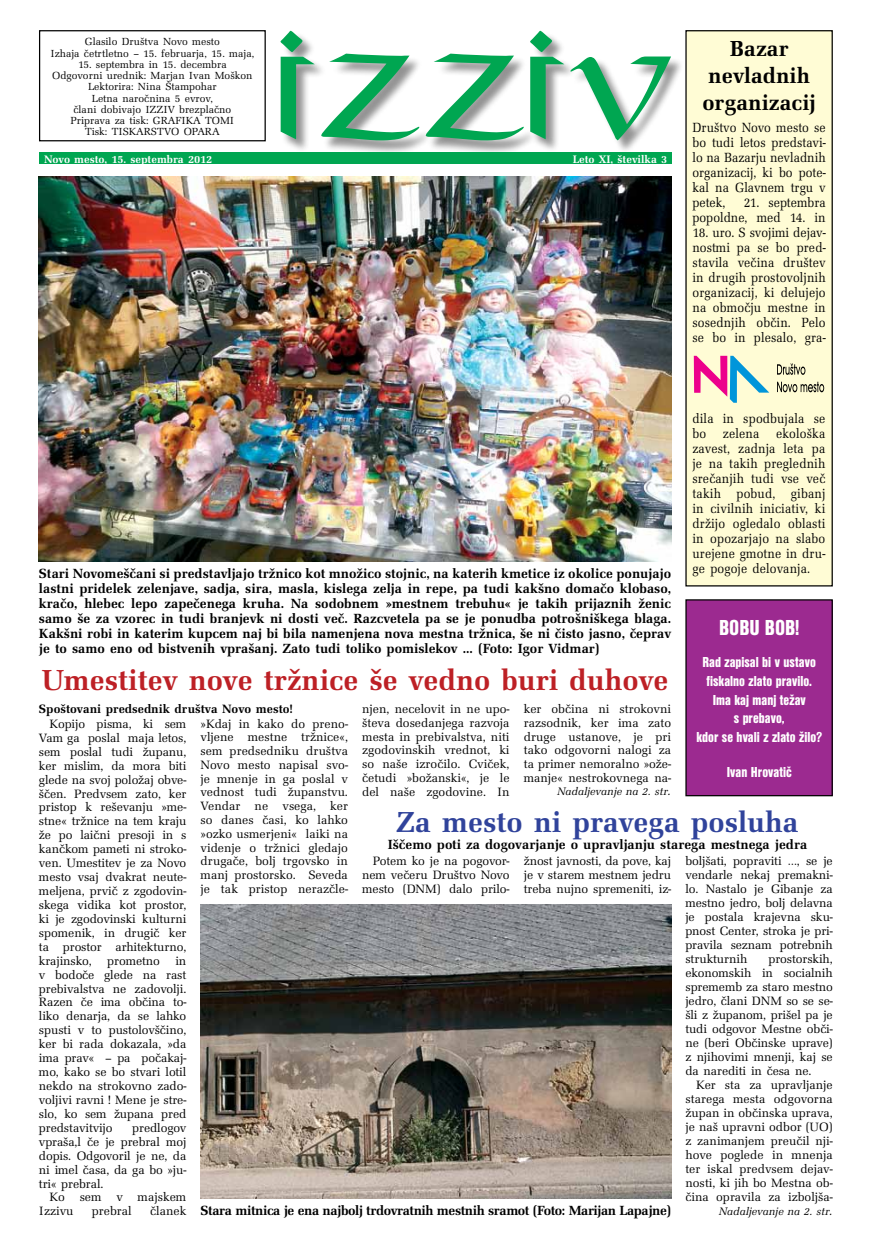
<style>
.page{position:relative;width:886px;height:1251px;background:#fff}
.page>*{position:absolute;margin:0;border:0;box-sizing:border-box;transform-origin:0 0}
.t1{font:700 30px "URW Latino TEE";color:#bd2025}
.t2{font:700 30px "URW Latino TEE";color:#30439b}
.t3{font:700 22.5px/27px "URW Latino TEE";color:#000;text-align:center}
.t4{font:22.5px "Nimbus San DEE Blac Cond";color:#fff}
.t5{font:15px/18.8px "Nimbus San DEE Blac Cond";color:#fff;text-align:center}
.t6{font:700 13.75px/15px "URW Latino TEE";color:#000;text-align:justify}
.t7{font:13.75px/15px "URW Latino TEE";letter-spacing:.01em;color:#000;text-align:justify;scale:.91 1}
.t8{font:700 13.75px "URW Latino TEE";letter-spacing:-.03em;color:#000}
.t9{font:12.5px/13.9px "URW Latino TEE";letter-spacing:-.01em;color:#000;text-align:justify}
.t10{font:700 12.5px "URW Latino TEE";color:#000}
.t11{font:700 11.25px "URW Latino TEE";color:#fff}
.t12{font:italic 11.25px "URW Latino TEE";color:#000}
.t13{font:10.62px/11.2px "URW Latino TEE";color:#000;text-align:center}
.s1{font-size:12.5px}
</style>
<div class="page">
<div style="left:686px;top:600px;width:146px;height:196px;background:#9c2a90"></div>
<div style="left:685px;top:599px;width:148px;height:197px;border:1px solid #000"></div>
<div style="left:686px;top:31px;width:146px;height:555px;background:#fffcd5"></div>
<div style="left:685px;top:30px;width:148px;height:556px;border:1px solid #000"></div>
<svg style="left:694px;top:356px;width:75px;height:47px"></svg>
<svg style="left:777px;top:363px;width:47px;height:29px"></svg>
<div style="left:281px;top:32px;width:404px;height:123px;background:#000;opacity:.43"></div>
<svg style="left:280px;top:31px;width:391px;height:109px"></svg>
<div style="left:39px;top:152px;width:632px;height:12px;background:#00a651"></div>
<div style="left:39px;top:30px;width:227px;height:111px;border:1px solid #000"></div>
<img style="left:39px;top:176px;width:632px;height:386px">
<img style="left:201px;top:904px;width:470px;height:294px">
<p class="t13" style="left:50px;top:36px;width:205px">Glasilo Društva Novo mesto<br>Izhaja četrtletno – 15. februarja, 15. maja,</p>
<p class="t13" style="left:52px;top:59px;width:202px">15. septembra in 15. decembra<br>Odgovorni urednik: Marjan Ivan Moškon<br>Lektorira: Nina Štampohar<br>Letna naročnina 5 evrov,<br>člani dobivajo IZZIV brezplačno<br>Priprava za tisk: GRAFIKA TOMI<br>Tisk: TISKARSTVO OPARA</p>
<p class="t11" style="left:44px;top:152px;width:170px">Novo mesto, 15. septembra 2012</p>
<p class="t11" style="left:573px;top:152px;width:96px">Leto XI, številka 3</p>
<h2 class="t3" style="left:702px;top:35px;width:115px">Bazar nevladnih organizacij</h2>
<p class="t7" style="left:692px;top:120px;width:148px">Društvo Novo mesto se bo tudi letos predstavi&shy;lo na Bazarju nevladnih organizacij, ki bo pote&shy;kal na Glavnem trgu v petek,</p>
<p class="t7" style="left:692px;top:195px;width:148px;text-align:right">21. septembra popoldne, med 14. in</p>
<p class="t7" style="left:692px;top:225px;width:148px">18. uro. S svojimi dejav&shy;nostmi pa se bo pred&shy;stavila večina društev in drugih prostovoljnih organizacij, ki delujejo na območju mestne in sosednjih občin. Pelo se bo in plesalo, gra-</p>
<p class="t7" style="left:692px;top:411px;width:148px">dila in spodbujala se bo zelena ekološka zavest, zadnja leta pa je na takih preglednih srečanjih tudi vse več takih pobud, gibanj in civilnih iniciativ, ki držijo ogledalo oblasti in opozarjajo na slabo urejene gmotne in dru&shy;ge pogoje delovanja.</p>
<p class="t6" style="left:39px;top:565px;width:634px">Stari Novomeščani si predstavljajo tržnico kot množico stojnic, na katerih kmetice iz okolice ponujajo lastni pridelek zelenjave, sadja, sira, masla, kislega zelja in repe, pa tudi kakšno domačo klobaso, kračo, hlebec lepo zapečenega kruha. Na sodobnem »mestnem trebuhu« je takih prijaznih ženic samo še za vzorec in tudi branjevk ni dosti več. Razcvetela pa se je ponudba potrošniškega blaga.<br>Kakšni robi in katerim kupcem naj bi bila namenjena nova mestna tržnica, še ni čisto jasno, čeprav je to samo eno od bistvenih vprašanj. Zato tudi toliko pomislekov ... (Foto: Igor Vidmar)</p>
<h2 class="t4" style="left:719px;top:614px;width:82px">BOBU BOB!</h2>
<p class="t5" style="left:696px;top:653px;width:127px">Rad zapisal bi v ustavo fiskalno zlato pravilo.<br>Ima kaj manj težav<br>s prebavo,<br>kdor se hvali z zlato žilo?</p>
<p class="t5" style="left:727px;top:763px;width:66px">Ivan Hrovatič</p>
<h1 class="t1" style="left:42px;top:661px;width:628px">Umestitev nove tržnice še vedno buri duhove</h1>
<p class="t10" style="left:39px;top:701px;width:256px">Spoštovani predsednik društva Novo mesto!</p>
<p class="t9" style="left:39px;top:717px;width:149px;text-indent:11px">Kopijo pisma, ki sem Vam ga poslal maja letos, sem poslal tudi županu, ker mislim, da mora biti glede na svoj položaj obve&shy;ščen. Predvsem zato, ker pristop k reševanju »me&shy;stne« tržnice na tem kraju že po laični presoji in s kančkom pameti ni stroko&shy;ven. Umestitev je za Novo mesto vsaj dvakrat neute&shy;meljena, prvič z zgodovin&shy;skega vidika kot prostor, ki je zgodovinski kulturni spomenik, in drugič ker ta prostor arhitekturno, krajinsko, prometno in v bodoče glede na rast prebivalstva ne zadovolji.<br>Razen če ima občina to&shy;liko denarja, da se lahko spusti v to pustolovščino, ker bi rada dokazala, »da ima prav« – pa počakaj&shy;mo, kako se bo stvari lotil nekdo na strokovno zado&shy;voljivi ravni ! Mene je stre&shy;slo, ko sem župana pred predstavitvijo</p>
<p class="t9" style="left:362px;top:702px;width:149px">njen, necelovit in ne upo&shy;števa dosedanjega razvoja mesta in prebivalstva, niti zgodovinskih vrednot, ki so naše izročilo. Cviček, četudi »božanski«, je le del naše zgodovine. In</p>
<p class="t9" style="left:524px;top:702px;width:149px">ker občina ni strokovni razsodnik, ker ima zato druge ustanove, je pri tako odgovorni nalogi za ta primer nemoralno »ože&shy;manje« nestrokovnega na-</p>
<h1 class="t2" style="left:396px;top:804px;width:404px">Za mesto ni pravega posluha</h1>
<p class="t6" style="left:388px;top:837px;width:421px">Iščemo poti za dogovarjanje o upravljanju starega mestnega jedra</p>
<p class="t9" style="left:362px;top:854px;width:149px;text-indent:11px">Potem ko je na pogovor&shy;nem večeru Društvo Novo mesto (DNM) dalo prilo-</p>
<p class="t9" style="left:524px;top:854px;width:149px">žnost javnosti, da pove, kaj je v starem mestnem jedru treba nujno spremeniti, iz-</p>
<p class="t9" style="left:685px;top:854px;width:149px">boljšati, popraviti …, se je vendarle nekaj premakni&shy;lo. Nastalo je Gibanje za mestno jedro, bolj delavna je postala krajevna sku&shy;pnost Center, stroka je pri&shy;pravila seznam potrebnih strukturnih</p>
<p class="t9" style="left:201px;top:717px;width:149px">»Kdaj in kako do preno&shy;vljene mestne tržnice«, sem predsedniku društva Novo mesto napisal svo&shy;je mnenje in ga poslal v vednost tudi županstvu.<br>Vendar ne vsega, ker so danes časi, ko lahko »ozko usmerjeni« laiki na videnje o tržnici gledajo drugače, bolj trgovsko in manj prostorsko. Seveda je tak pristop nerazčle-</p>
<p class="t12" style="left:557px;top:785px;width:116px">Nadaljevanje na 2. str<span class="s1">.</span></p>
<p class="t9" style="left:685px;top:952px;width:149px;text-indent:83px">prostorskih, ekonomskih in socialnih sprememb za staro mestno jedro, člani DNM so se se&shy;šli z županom, prišel pa je tudi odgovor Mestne obči&shy;ne (beri Občinske uprave) z njihovimi mnenji, kaj se da narediti in česa ne.</p>
<p class="t9" style="left:685px;top:1078px;width:149px;text-indent:11px">Ker sta za upravljanje starega mesta odgovorna župan in občinska uprava, je naš upravni odbor (UO) z zanimanjem preučil nji&shy;hove poglede in mnenja ter iskal predvsem dejav&shy;nosti, ki jih bo Mestna ob&shy;čina opravila za izboljša-</p>
<p class="t9" style="left:39px;top:1121px;width:149px;text-indent:93px">predlogov vpraša,l če je prebral moj dopis. Odgovoril je ne, da ni imel časa, da ga bo »ju&shy;tri« prebral.</p>
<p class="t9" style="left:39px;top:1190px;width:149px;text-indent:11px">Ko sem v majskem<br>Izzivu</p>
<p class="t8" style="left:201px;top:1202px;width:472px">Stara mitnica je ena najbolj trdovratnih mestnih sramot (Foto: Marijan Lapajne)</p>
<p class="t9" style="left:92px;top:1204px;width:41px">prebral</p>
<p class="t9" style="left:150px;top:1204px;width:38px">članek</p>
<p class="t12" style="left:719px;top:1204px;width:116px">Nadaljevanje na 2. str<span class="s1">.</span></p>
</div>
